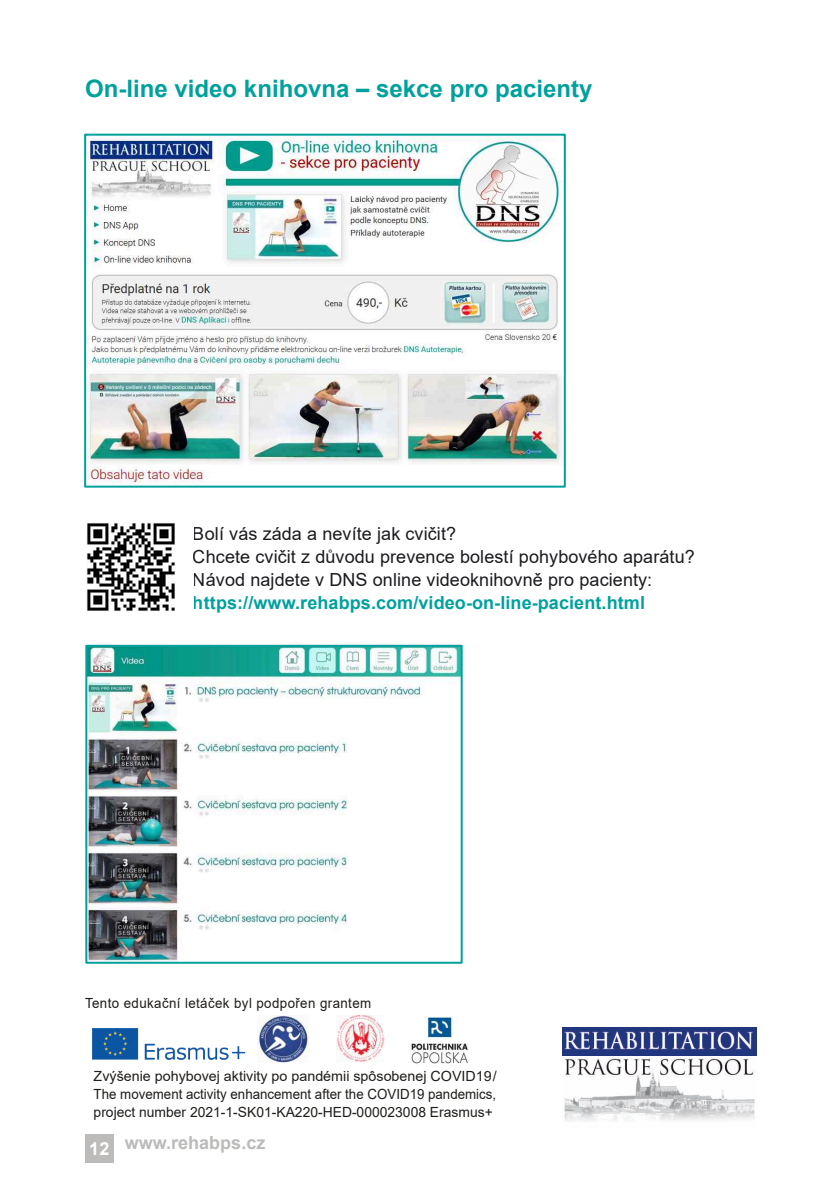
<style>
.page{position:relative;width:840px;height:1191px;background:#fff}
.page>*{position:absolute;margin:0;border:0;box-sizing:border-box;transform-origin:0 0}
.t1{font:700 24px "Arial";color:#00a19d}
.t2{font:18px/23px "Arial";letter-spacing:.005em;color:#1b1b1f}
.t3{font:700 18px "Arial";letter-spacing:.005em;color:#00a19d}
.t4{font:700 18px "Arial";color:#bcbbba}
.t5{font:700 18px "Arial";color:#fff}
.t6{font:14px/18px "Arial";color:#1f1d1a;text-align:justify}
.t7{font:14px "Arial";letter-spacing:.03em;color:#1f1d1a;scale:.95 1}
</style>
<div class="page">
<div style="left:85px;top:1134px;width:28px;height:28px;background:#bcbbba"></div>
<img style="left:562px;top:1027px;width:193px;height:94px">
<img style="left:93px;top:1028px;width:152px;height:31px">
<img style="left:258px;top:1015px;width:51px;height:47px">
<img style="left:336px;top:1015px;width:48px;height:46px">
<img style="left:411px;top:1016px;width:57px;height:48px">
<img style="left:87px;top:523px;width:88px;height:88px">
<img style="left:88px;top:648px;width:371px;height:312px">
<div style="left:85px;top:645px;width:377px;height:318px;border:2px solid #00a19d"></div>
<img style="left:87px;top:137px;width:475px;height:347px">
<div style="left:84px;top:134px;width:481px;height:353px;border:2px solid #00a19d"></div>
<h1 class="t1" style="left:85px;top:79px;width:508px">On-line video knihovna – sekce pro pacienty</h1>
<p class="t2" style="left:193px;top:524px;width:503px">Bolí vás záda a nevíte jak cvičit?<br>Chcete cvičit z důvodu prevence bolestí pohybového aparátu?<br>Návod najdete v DNS online videoknihovně pro pacienty:</p>
<p class="t3" style="left:193px;top:596px;width:453px">https://www.rehabps.com/video-on-line-pacient.html</p>
<p class="t7" style="left:85px;top:998px;width:302px">Tento edukační letáček byl podpořen grantem</p>
<p class="t6" style="left:94px;top:1068px;width:404px">Zvýšenie pohybovej aktivity po pandémii spôsobenej COVID19 / The movement activity enhancement after the COVID19 pandemics, project number 2021-1-SK01-KA220-HED-000023008 Erasmus+</p>
<p class="t5" style="left:89px;top:1141px;width:22px">12</p>
<p class="t4" style="left:125px;top:1135px;width:142px">www.rehabps.cz</p>
</div>
